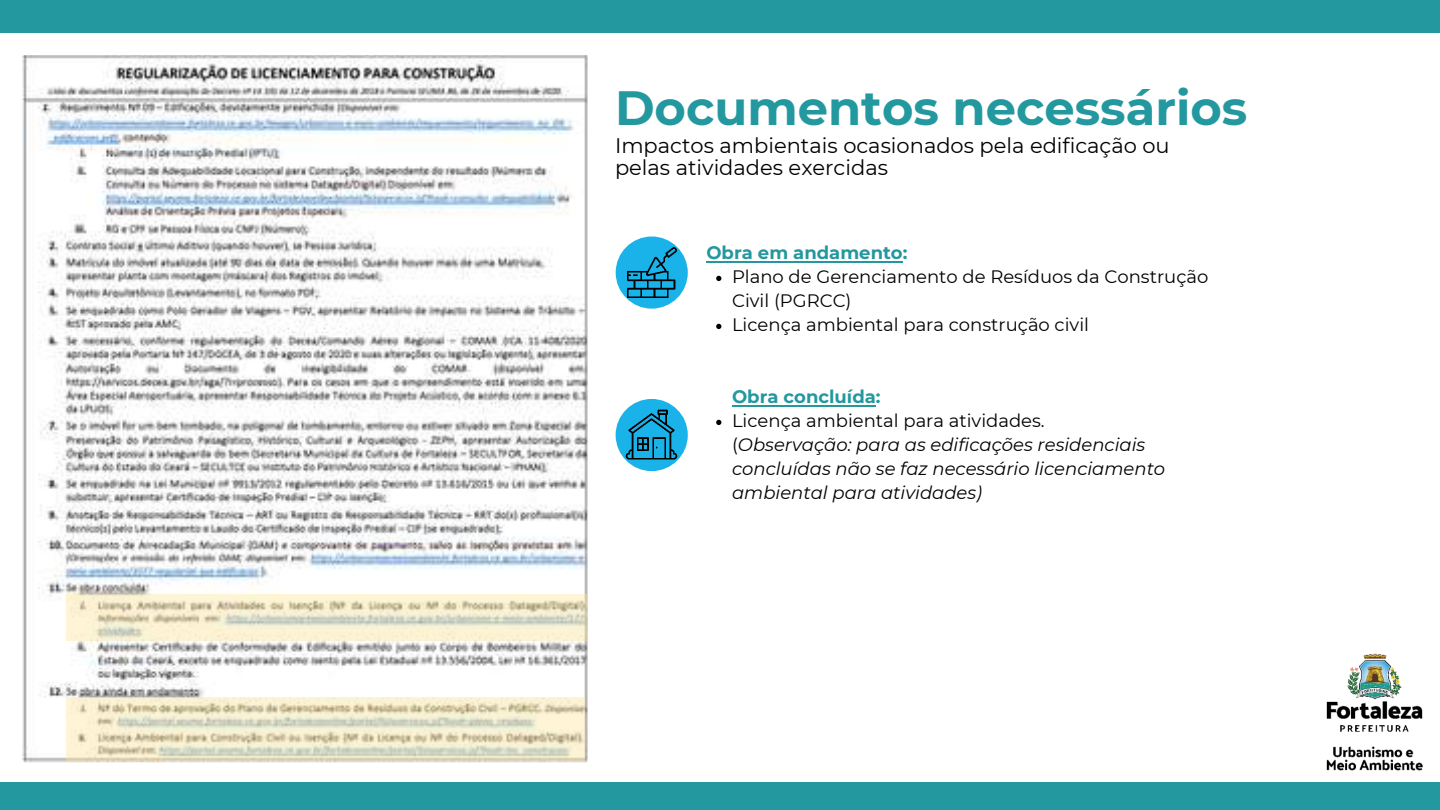
<style>
.page{position:relative;width:1440px;height:810px;background:#fff}
.page>*{position:absolute;margin:0;border:0;box-sizing:border-box;transform-origin:0 0}
.t1{font:700 48px "Montserrat";color:#23989f}
.t2{font:21px/22.5px "Montserrat";color:#000}
.t3{font:italic 18px/24px "Montserrat";color:#000}
.t4{font:18px/24px "Montserrat";color:#000}
.t5{font:700 18px "Montserrat";color:#23989f}
.s1{font-style:normal}
</style>
<div class="page">
<img style="left:23px;top:56px;width:565px;height:706px">
<svg style="left:66px;top:594px;width:520px;height:46px;background:#ede6c9"></svg>
<svg style="left:66px;top:697px;width:518px;height:64px;background:#e5dfc3"></svg>
<hr style="left:706px;top:261px;width:197px;height:1px;background:#23989f">
<svg style="left:716px;top:276px;width:5px;height:5px"></svg>
<svg style="left:716px;top:324px;width:5px;height:5px"></svg>
<hr style="left:732px;top:405px;width:144px;height:1px;background:#23989f">
<svg style="left:716px;top:420px;width:5px;height:5px"></svg>
<div style="left:616px;top:399px;width:72px;height:72px;background:#1ab3e9;border-radius:50%"></div>
<img style="left:625px;top:408px;width:54px;height:54px">
<div style="left:616px;top:237px;width:72px;height:72px;background:#1ab3e9;border-radius:50%"></div>
<img style="left:627px;top:248px;width:50px;height:49px">
<div style="left:0;top:0;width:1440px;height:32px;background:#23989f"></div>
<div style="left:0;top:783px;width:1440px;height:27px;background:#23989f"></div>
<img style="left:1313px;top:653px;width:122px;height:130px">
<h1 class="t1" style="left:615px;top:79px;width:634px">Documentos necessários</h1>
<p class="t2" style="left:615px;top:134px;width:556px">Impactos ambientais ocasionados pela edificação ou pelas atividades exercidas</p>
<p class="t5" style="left:706px;top:242px;width:203px">Obra em andamento:</p>
<p class="t4" style="left:732px;top:265px;width:478px">Plano de Gerenciamento de Resíduos da Construção<br>Civil (PGRCC)<br>Licença ambiental para construção civil</p>
<p class="t5" style="left:732px;top:386px;width:150px">Obra concluída:</p>
<p class="t3" style="left:732px;top:409px;width:435px"><span class="s1">Licença ambiental para atividades. (</span>Observação: para as edificações residenciais concluídas não se faz necessário licenciamento ambiental para atividades)</p>
</div>
